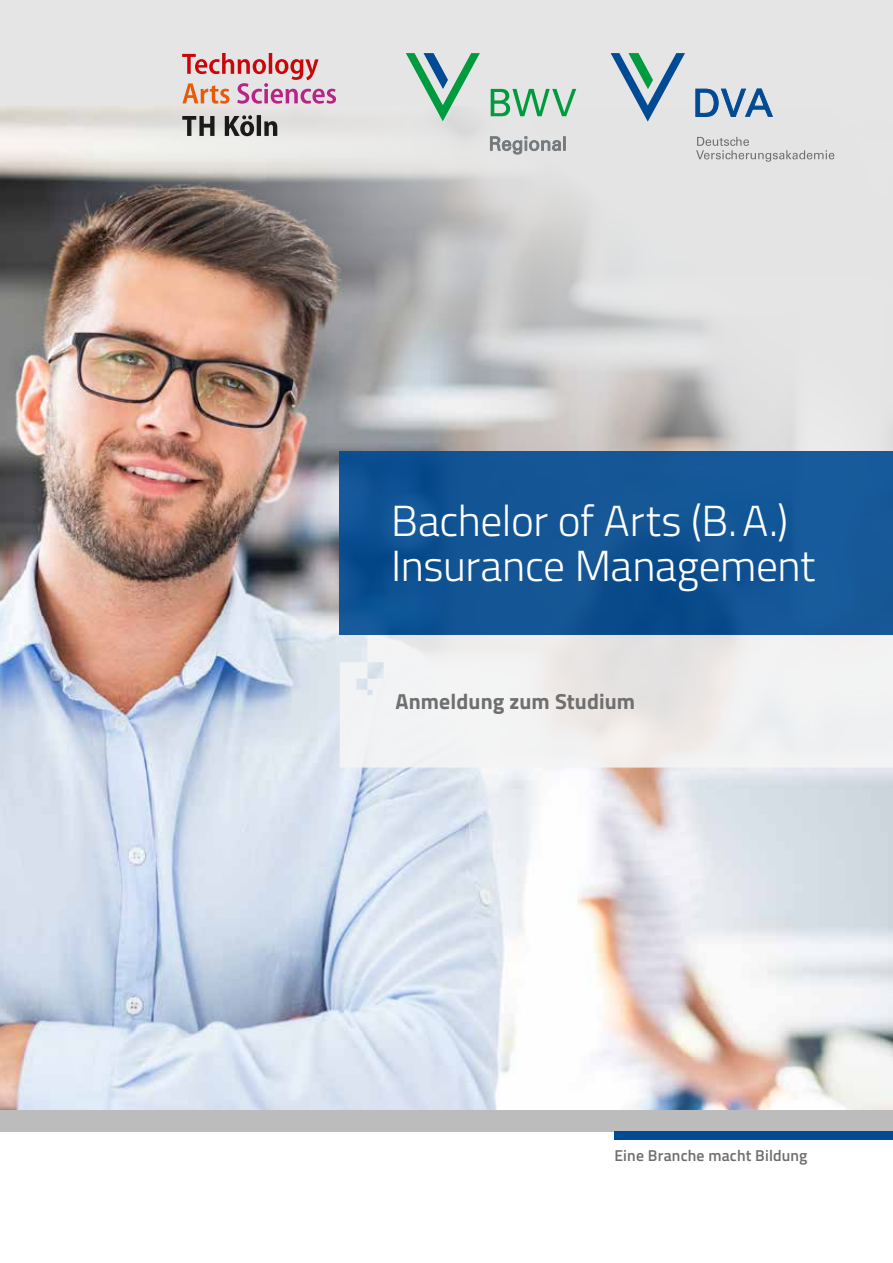
<style>
.page{position:relative;width:893px;height:1263px;background:#fff}
.page>*{position:absolute;margin:0;border:0;box-sizing:border-box;transform-origin:0 0}
.t1{font:300 43.5px/45.2px "Titillium Web";letter-spacing:-.01em;color:#fff}
.t2{font:700 21.75px "Titillium Web";letter-spacing:.005em;color:#706f6f}
.t3{font:600 15.75px "Titillium Web";letter-spacing:.01em;color:#706f6f}
</style>
<div class="page">
<div style="left:0;top:0;width:893px;height:1110px;background:#e5e5e5"></div>
<img style="left:0;top:106px;width:893px;height:1004px">
<svg style="left:340px;top:635px;width:553px;height:132px;fill:#f1f1f2"></svg>
<div style="left:340px;top:451px;width:553px;height:184px;background:linear-gradient(to right,#0d5091,#165898)"></div>
<svg style="left:0;top:603px;width:1px;height:507px"></svg>
<div style="left:0;top:1110px;width:893px;height:21px;background:#bcbcbc"></div>
<div style="left:614px;top:1131px;width:279px;height:9px;background:#004b93"></div>
<svg style="left:182px;top:115px;width:95px;height:21px"></svg>
<svg style="left:182px;top:53px;width:154px;height:51px"></svg>
<svg style="left:611px;top:53px;width:74px;height:69px"></svg>
<svg style="left:695px;top:89px;width:78px;height:28px"></svg>
<svg style="left:696px;top:137px;width:138px;height:25px"></svg>
<svg style="left:406px;top:53px;width:74px;height:68px"></svg>
<svg style="left:491px;top:89px;width:85px;height:27px"></svg>
<svg style="left:490px;top:137px;width:75px;height:17px"></svg>
<p class="t1" style="left:391px;top:496px;width:425px">Bachelor of Arts (B.A.)<br>Insurance Management</p>
<p class="t2" style="left:395px;top:685px;width:241px">Anmeldung zum Studium</p>
<p class="t3" style="left:614px;top:1144px;width:195px">Eine Branche macht Bildung</p>
</div>
